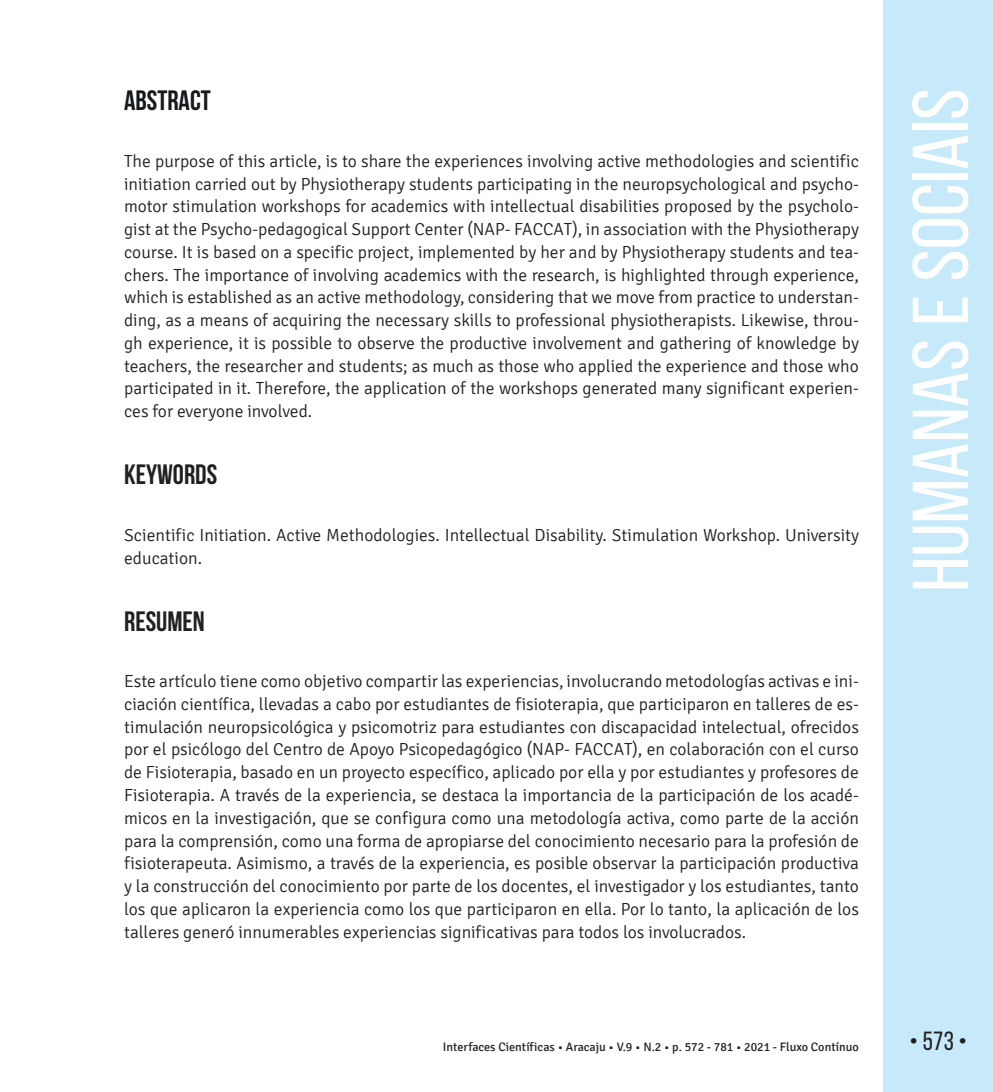
<style>
.page{position:relative;width:993px;height:1092px;background:#fff}
.page>*{position:absolute;margin:0;border:0;box-sizing:border-box;transform-origin:0 0}
.t1{font:78.75px "Bebas Neue";color:#fff;scale:1.09 1}
.t2{font:700 28px "Bebas Neue";color:#231f20}
.t3{font:700 28px "Bebas Neue";color:#15181c}
.t4{font:26.25px "Bebas Neue";color:#231f20}
.t5{font:300 17.5px/22.8px "Signika";color:#231f20;text-align:justify}
.t6{font:12.25px "Signika";color:#231f20}
</style>
<div class="page">
<div style="left:883px;top:0;width:109px;height:1091px;background:#c6eafa"></div>
<h2 class="t3" style="left:124px;top:85px;width:88px">ABSTRACT</h2>
<p class="t5" style="left:124px;top:150px;width:736px">The purpose of this article, is to share the experiences involving active methodologies and scientific initiation carried out by Physiotherapy students participating in the neuropsychological and psycho&shy;motor stimulation workshops for academics with intellectual disabilities proposed by the psycholo&shy;gist at the Psycho-pedagogical Support Center (NAP- FACCAT), in association with the Physiotherapy course. It is based on a specific project, implemented by her and by Physiotherapy students and tea&shy;chers. The importance of involving academics with the research, is highlighted through experience, which is established as an active methodology, considering that we move from practice to understan&shy;ding, as a means of acquiring the necessary skills to professional physiotherapists. Likewise, throu&shy;gh experience, it is possible to observe the productive involvement and gathering of knowledge by teachers, the researcher and students; as much as those who applied the experience and those who participated in it. Therefore, the application of the workshops generated many significant experien&shy;ces for everyone involved.</p>
<h2 class="t2" style="left:124px;top:459px;width:94px">KEYWORDS</h2>
<p class="t5" style="left:124px;top:524px;width:736px">Scientific Initiation. Active Methodologies. Intellectual Disability. Stimulation Workshop. University education.</p>
<h2 class="t2" style="left:124px;top:605px;width:82px">RESUMEN</h2>
<p class="t5" style="left:124px;top:670px;width:736px">Este artículo tiene como objetivo compartir las experiencias, involucrando metodologías activas e ini&shy;ciación científica, llevadas a cabo por estudiantes de fisioterapia, que participaron en talleres de es&shy;timulación neuropsicológica y psicomotriz para estudiantes con discapacidad intelectual, ofrecidos por el psicólogo del Centro de Apoyo Psicopedagógico (NAP- FACCAT), en colaboración con el curso de Fisioterapia, basado en un proyecto específico, aplicado por ella y por estudiantes y profesores de Fisioterapia. A través de la experiencia, se destaca la importancia de la participación de los acadé&shy;micos en la investigación, que se configura como una metodología activa, como parte de la acción para la comprensión, como una forma de apropiarse del conocimiento necesario para la profesión de fisioterapeuta. Asimismo, a través de la experiencia, es posible observar la participación productiva y la construcción del conocimiento por parte de los docentes, el investigador y los estudiantes, tanto los que aplicaron la experiencia como los que participaron en ella. Por lo tanto, la aplicación de los talleres generó innumerables experiencias significativas para todos los involucrados.</p>
<h1 class="t1" style="left:897px;top:591px;width:463px;rotate:-90deg">Humanas e Sociais</h1>
<p class="t6" style="left:442px;top:1040px;width:417px">Interfaces Científicas • Aracaju • V.9 • N.2 • p. 572 - 781 • 2021 - Fluxo Contínuo</p>
<h3 class="t4" style="left:909px;top:1026px;width:59px">• 573 •</h3>
</div>
